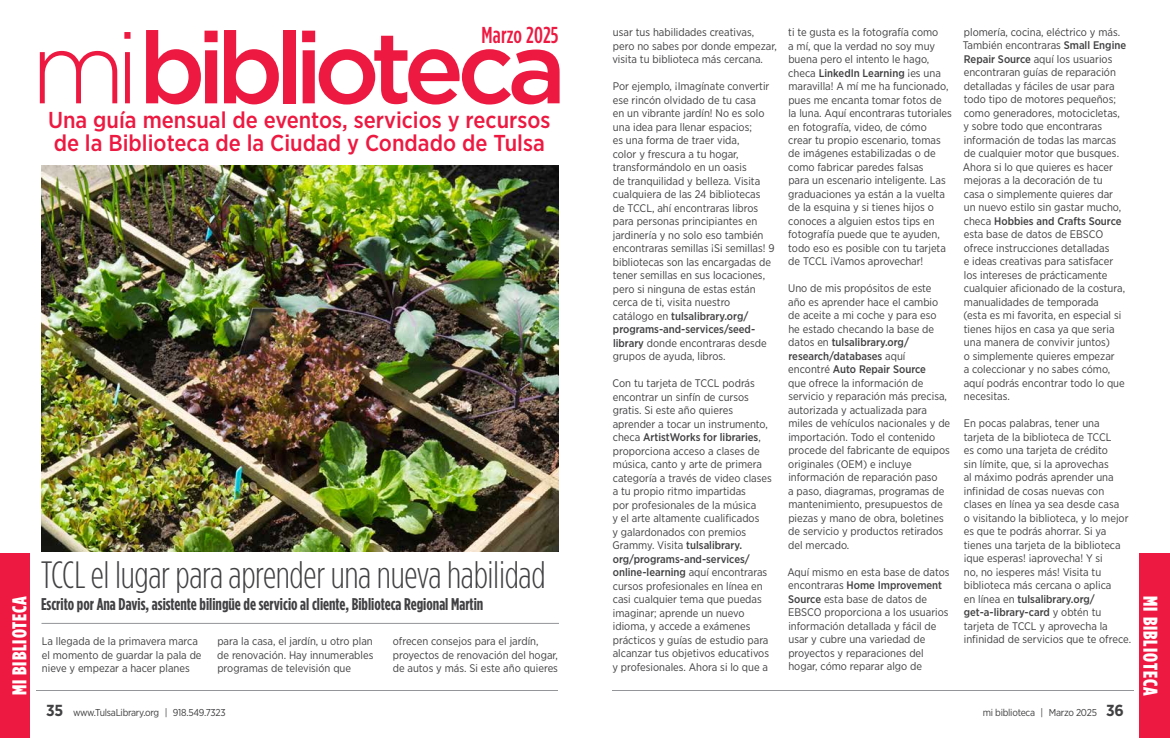
<style>
.page{position:relative;width:1170px;height:738px;background:#fff}
.page>*{position:absolute;margin:0;border:0;box-sizing:border-box;transform-origin:0 0}
.t1{font:500 100.4px "Gotham";letter-spacing:-.09em;color:#ed1941}
.t2{font:300 38px "Gotham Condensed";letter-spacing:-.01em;color:#414042}
.t3{font:500 23px/23px "Gotham Narrow";color:#ed1941}
.t4{font:500 23px "Gotham Condensed";letter-spacing:.01em;color:#ed1941}
.t5{font:900 20px "Gotham Condensed";letter-spacing:.05em;color:#fff}
.t6{font:700 17px "Gotham Condensed";color:#414042}
.t7{font:11px/13.5px "Gotham Narrow";color:#414042}
.t8{font:10px "Gotham Narrow";letter-spacing:-.025em;color:#414042}
.s1{font-weight:500}
.s2{font-weight:300}
.s3{font-weight:700;font-size:16px}
</style>
<div class="page">
<hr style="left:36px;top:690px;width:522px;height:1px;background:#939598">
<div style="left:0;top:554px;width:30px;height:184px;background:#ed1941"></div>
<div style="left:1139px;top:554px;width:31px;height:184px;background:#ed1941"></div>
<hr style="left:612px;top:690px;width:522px;height:1px;background:#939598">
<img style="left:41px;top:166px;width:518px;height:386px">
<hr style="left:42px;top:623px;width:517px;height:1px;background:#939598">
<h3 class="t4" style="left:481px;top:22px;width:79px">Marzo 2025</h3>
<p class="t7" style="left:963px;top:25px;width:165px">plomería, cocina, eléctrico y más.<br>También encontraras <span class="s1">Small Engine<br>Repair Source</span> aquí los usuarios encontraran guías de reparación detalladas y fáciles de usar para todo tipo de motores pequeños; como generadores, motocicletas, y sobre todo que encontraras información de todas las marcas de cualquier motor que busques.<br>Ahora si lo que quieres es hacer mejoras a la decoración de tu<br>casa o simplemente quieres dar un nuevo estilo sin gastar mucho, checa <span class="s1">Hobbies and Crafts Source </span>esta base de datos de EBSCO ofrece instrucciones detalladas<br>e ideas creativas para satisfacer los intereses de prácticamente cualquier aficionado de la costura, manualidades de temporada<br>(esta es mi favorita, en especial si tienes hijos en casa ya que seria una manera de convivir juntos)<br>o simplemente quieres empezar<br>a coleccionar y no sabes cómo, aquí podrás encontrar todo lo que necesitas.</p>
<p class="t7" style="left:964px;top:416px;width:166px">En pocas palabras, tener una tarjeta de la biblioteca de TCCL<br>es como una tarjeta de crédito<br>sin límite, que, si la aprovechas<br>al máximo podrás aprender una infinidad de cosas nuevas con clases en línea ya sea desde casa<br>o visitando la biblioteca, y lo mejor es que te podrás ahorrar. Si ya tienes una tarjeta de la biblioteca ¡que esperas! ¡aprovecha! Y si<br>no, no ¡esperes más! Visita tu biblioteca más cercana o aplica<br>en línea en <span class="s1">tulsalibrary.org/ get-a-library-card</span> y obtén tu tarjeta de TCCL y aprovecha la</p>
<p class="t7" style="left:788px;top:25px;width:165px">ti te gusta es la fotografía como<br>a mí, que la verdad no soy muy buena pero el intento le hago, checa <span class="s1">LinkedIn Learning</span> ¡es una maravilla! A mí me ha funcionado, pues me encanta tomar fotos de la luna. Aquí encontraras tutoriales en fotografía, video, de cómo crear tu propio escenario, tomas de imágenes estabilizadas o de como fabricar paredes falsas<br>para un escenario inteligente. Las graduaciones ya están a la vuelta de la esquina y si tienes hijos o conoces a alguien estos tips en fotografía puede que te ayuden, todo eso es posible con tu tarjeta de TCCL ¡Vamos aprovechar!</p>
<p class="t7" style="left:788px;top:282px;width:164px">Uno de mis propósitos de este año es aprender hace el cambio de aceite a mi coche y para eso he estado checando la base de datos en <span class="s1">tulsalibrary.org/ research/databases</span> aquí<br>encontré <span class="s1">Auto Repair Source<br></span>que ofrece la información de servicio y reparación más precisa, autorizada y actualizada para miles de vehículos nacionales y de importación. Todo el contenido procede del fabricante de equipos originales (OEM) e incluye información de reparación paso<br>a paso, diagramas, programas de mantenimiento, presupuestos de piezas y mano de obra, boletines de servicio y productos retirados del mercado.</p>
<p class="t7" style="left:787px;top:565px;width:164px">Aquí mismo en esta base de datos encontraras <span class="s1">Home Improvement<br>Source</span> esta base de datos de<br>EBSCO proporciona a los usuarios información detallada y fácil de usar y cubre una variedad de proyectos y reparaciones del hogar, cómo reparar algo de</p>
<p class="t7" style="left:612px;top:25px;width:166px">usar tus habilidades creativas, pero no sabes por donde empezar, visita tu biblioteca más cercana.</p>
<p class="t7" style="left:613px;top:79px;width:163px">Por ejemplo, ¡Imagínate convertir ese rincón olvidado de tu casa<br>en un vibrante jardín! No es solo una idea para llenar espacios;<br>es una forma de traer vida,<br>color y frescura a tu hogar, transformándolo en un oasis<br>de tranquilidad y belleza. Visita cualquiera de las 24 bibliotecas de TCCL, ahí encontraras libros para personas principiantes en jardinería y no solo eso también encontraras semillas ¡Si semillas! 9 bibliotecas son las encargadas de tener semillas en sus locaciones, pero si ninguna de estas están cerca de ti, visita nuestro<br>catálogo en <span class="s1">tulsalibrary.org/ programs-and-services/seed&shy;library</span> donde encontraras desde grupos de ayuda, libros.</p>
<p class="t7" style="left:612px;top:376px;width:161px">Con tu tarjeta de TCCL podrás encontrar un sinfín de cursos gratis. Si este año quieres aprender a tocar un instrumento, checa <span class="s1">ArtistWorks for libraries</span>, proporciona acceso a clases de música, canto y arte de primera categoría a través de video clases a tu propio ritmo impartidas<br>por profesionales de la música<br>y el arte altamente cualificados<br>y galardonados con premios<br>Grammy. Visita <span class="s1">tulsalibrary. org/programs-and-services/ online-learning</span> aquí encontraras cursos profesionales en línea en casi cualquier tema que puedas imaginar; aprende un nuevo idioma, y accede a exámenes prácticos y guías de estudio para alcanzar tus objetivos educativos y profesionales. Ahora si lo que a</p>
<h1 class="t1" style="left:30px;top:2px;width:537px"><span class="s2">mi</span>biblioteca</h1>
<h3 class="t3" style="left:48px;top:108px;width:504px">Una guía mensual de eventos, servicios y recursos de la Biblioteca de la Ciudad y Condado de Tulsa</h3>
<h2 class="t2" style="left:41px;top:554px;width:506px">TCCL el lugar para aprender una nueva habilidad</h2>
<h3 class="t6" style="left:41px;top:594px;width:444px">Escrito por Ana Davis, asistente bilingüe de servicio al cliente, Biblioteca Regional Martin</h3>
<p class="t7" style="left:42px;top:634px;width:161px">La llegada de la primavera marca el momento de guardar la pala de nieve y empezar a hacer planes</p>
<h3 class="t5" style="left:8px;top:695px;width:101px;rotate:-90deg">MI BIBLIOTECA</h3>
<h3 class="t5" style="left:1162px;top:596px;width:101px;rotate:90deg">MI BIBLIOTECA</h3>
<p class="t7" style="left:217px;top:634px;width:157px">para la casa, el jardín, u otro plan</p>
<p class="t7" style="left:964px;top:632px;width:169px">infinidad de servicios que te ofrece.</p>
<p class="t7" style="left:217px;top:648px;width:158px">de renovación. Hay innumerables programas de televisión que</p>
<p class="t7" style="left:393px;top:634px;width:167px">ofrecen consejos para el jardín, proyectos de renovación del hogar, de autos y más. Si este año quieres</p>
<p class="t8" style="left:46px;top:707px;width:181px"><span class="s3">35</span> www.TulsaLibrary.org | 918.549.7323</p>
<p class="t8" style="left:983px;top:707px;width:143px">mi biblioteca | Marzo 2025 <span class="s3">36</span></p>
</div>
